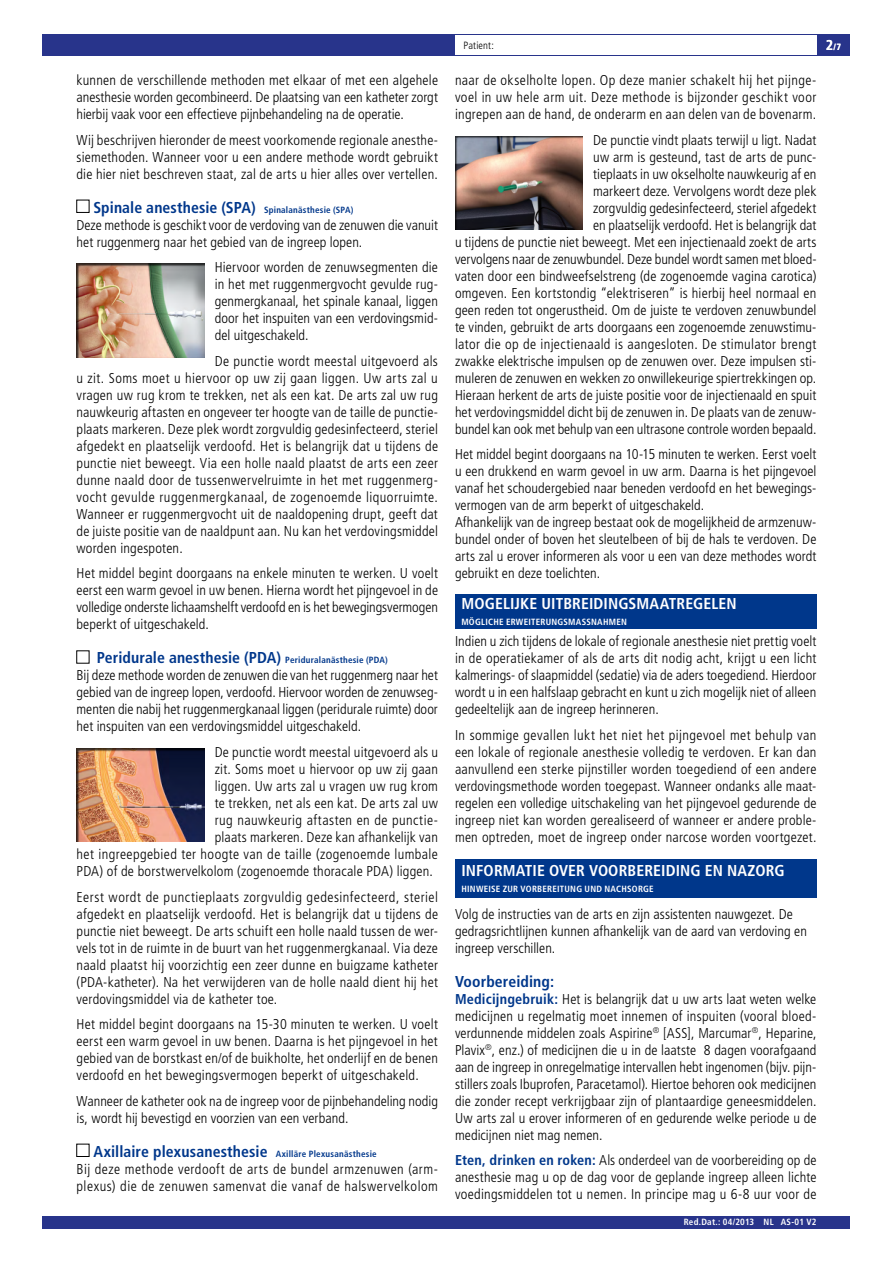
<style>
.page{position:relative;width:893px;height:1263px;background:#fff}
.page>*{position:absolute;margin:0;border:0;box-sizing:border-box;transform-origin:0 0}
.t1{font:700 condensed 15.75px "Frutiger LT Pro";letter-spacing:.005em;color:#00378b}
.t2{font:700 condensed 15.75px "Frutiger LT Pro";letter-spacing:.005em;color:#fff}
.t3{font:300 condensed 14.25px/17px "Frutiger LT Pro";letter-spacing:.005em;color:#000;text-align:justify}
.t4{font:300 condensed 14.25px/17px "Frutiger LT Pro";letter-spacing:.035em;color:#000}
.t5{font:300 condensed 14.25px "Frutiger LT Pro";letter-spacing:.03em;color:#000}
.t6{font:300 condensed 10.5px "Frutiger LT Pro";letter-spacing:.015em;color:#000}
.t7{font:700 condensed 9px "Frutiger LT Pro";letter-spacing:.025em;color:#fff}
.s1{font-size:9px}
.s2{font-size:14.25px}
.s3{font-weight:700;color:#00378b}
</style>
<div class="page">
<div style="left:43px;top:1216px;width:807px;height:13px;background:#28348b"></div>
<div style="left:43px;top:34px;width:807px;height:21px;background:#28348b"></div>
<div style="left:455px;top:35px;width:361px;height:19px;background:#fff"></div>
<div style="left:77px;top:200px;width:12px;height:13px;border:1px solid #000"></div>
<div style="left:76px;top:255px;width:129px;height:103px;background:#000;opacity:.75"></div>
<div style="left:76px;top:739px;width:129px;height:104px;background:#000;opacity:.75"></div>
<div style="left:77px;top:1144px;width:12px;height:13px;border:1px solid #000"></div>
<div style="left:454px;top:127px;width:129px;height:103px;background:#000;opacity:.75"></div>
<div style="left:455px;top:594px;width:361px;height:34px;background:#00378b"></div>
<div style="left:455px;top:859px;width:361px;height:38px;background:#00378b"></div>
<p class="t3" style="left:77px;top:72px;width:363px">kunnen de verschillende methoden met elkaar of met een algehele anesthesie worden gecombineerd. De plaatsing van een katheter zorgt hierbij vaak voor een effectieve pijnbehandeling na de operatie.</p>
<p class="t3" style="left:77px;top:131px;width:363px">Wij beschrijven hieronder de meest voorkomende regionale anesthe&shy;siemethoden. Wanneer voor u een andere methode wordt gebruikt die hier niet beschreven staat, zal de arts u hier alles over vertellen.</p>
<p class="t1" style="left:93px;top:198px;width:262px">Spinale anesthesie (SPA) <span class="s1">Spinalanästhesie (SPA)</span></p>
<p class="t3" style="left:77px;top:216px;width:363px">Deze methode is geschikt voor de verdoving van de zenuwen die vanuit het ruggenmerg naar het gebied van de ingreep lopen.</p>
<p class="t3" style="left:215px;top:259px;width:225px">Hiervoor worden de zenuwsegmenten die in het met ruggenmergvocht gevulde rug&shy;genmergkanaal, het spinale kanaal, liggen door het inspuiten van een verdovingsmid&shy;del uitgeschakeld.</p>
<p class="t3" style="left:77px;top:352px;width:363px;text-indent:138px">De punctie wordt meestal uitgevoerd als u zit. Soms moet u hiervoor op uw zij gaan liggen. Uw arts zal u vragen uw rug krom te trekken, net als een kat. De arts zal uw rug nauwkeurig aftasten en ongeveer ter hoogte van de taille de punctie&shy;plaats markeren. Deze plek wordt zorgvuldig gedesinfecteerd, steriel afgedekt en plaatselijk verdoofd. Het is belangrijk dat u tijdens de punctie niet beweegt. Via een holle naald plaatst de arts een zeer dunne naald door de tussenwervelruimte in het met ruggenmerg&shy;vocht gevulde ruggenmergkanaal, de zogenoemde liquorruimte.<br>Wanneer er ruggenmergvocht uit de naaldopening drupt, geeft dat de juiste positie van de naaldpunt aan. Nu kan het verdovingsmiddel worden ingespoten.</p>
<p class="t3" style="left:77px;top:565px;width:363px">Het middel begint doorgaans na enkele minuten te werken. U voelt eerst een warm gevoel in uw benen. Hierna wordt het pijngevoel in de volledige onderste lichaamshelft verdoofd en is het bewegingsvermogen beperkt of uitgeschakeld.</p>
<p class="t1" style="left:97px;top:649px;width:293px">Peridurale anesthesie (PDA) <span class="s1">Periduralanästhesie (PDA)</span></p>
<p class="t3" style="left:77px;top:667px;width:363px">Bij deze methode worden de zenuwen die van het ruggenmerg naar het gebied van de ingreep lopen, verdoofd. Hiervoor worden de zenuwseg&shy;menten die nabij het ruggenmergkanaal liggen (peridurale ruimte) door het inspuiten van een verdovingsmiddel uitgeschakeld.</p>
<p class="t3" style="left:215px;top:744px;width:225px">De punctie wordt meestal uitgevoerd als u</p>
<p class="t3" style="left:215px;top:761px;width:225px">zit. Soms moet u hiervoor op uw zij gaan</p>
<p class="t3" style="left:215px;top:778px;width:225px">liggen. Uw arts zal u vragen uw rug krom</p>
<p class="t3" style="left:215px;top:795px;width:225px">te trekken, net als een kat. De arts zal uw</p>
<p class="t5" style="left:215px;top:812px;width:225px">rug nauwkeurig aftasten en de punctie-</p>
<p class="t3" style="left:215px;top:829px;width:225px">plaats markeren. Deze kan afhankelijk van</p>
<p class="t5" style="left:77px;top:846px;width:363px">het ingreepgebied ter hoogte van de taille (zogenoemde lumbale</p>
<p class="t3" style="left:77px;top:863px;width:358px">PDA) of de borstwervelkolom (zogenoemde thoracale PDA) liggen.</p>
<p class="t3" style="left:77px;top:888px;width:363px">Eerst wordt de punctieplaats zorgvuldig gedesinfecteerd, steriel afgedekt en plaatselijk verdoofd. Het is belangrijk dat u tijdens de punctie niet beweegt. De arts schuift een holle naald tussen de wer&shy;vels tot in de ruimte in de buurt van het ruggenmergkanaal. Via deze naald plaatst hij voorzichtig een zeer dunne en buigzame katheter (PDA-katheter). Na het verwijderen van de holle naald dient hij het verdovingsmiddel via de katheter toe.</p>
<p class="t3" style="left:77px;top:1016px;width:363px">Het middel begint doorgaans na 15-30 minuten te werken. U voelt eerst een warm gevoel in uw benen. Daarna is het pijngevoel in het gebied van de borstkast en/of de buikholte, het onderlijf en de benen verdoofd en het bewegingsvermogen beperkt of uitgeschakeld.</p>
<p class="t3" style="left:77px;top:1092px;width:363px">Wanneer de katheter ook na de ingreep voor de pijnbehandeling nodig is, wordt hij bevestigd en voorzien van een verband.</p>
<p class="t1" style="left:93px;top:1142px;width:285px">Axillaire plexusanesthesie <span class="s1">Axilläre Plexusanästhesie</span></p>
<p class="t4" style="left:77px;top:1160px;width:363px">Bij deze methode verdooft de arts de bundel armzenuwen (arm&shy;plexus) die de zenuwen samenvat die vanaf de halswervelkolom</p>
<p class="t6" style="left:463px;top:39px;width:32px">Patient:</p>
<p class="t7" style="left:826px;top:42px;width:17px"><span class="s2">2</span>/7</p>
<p class="t3" style="left:455px;top:72px;width:363px">naar de okselholte lopen. Op deze manier schakelt hij het pijnge&shy;voel in uw hele arm uit. Deze methode is bijzonder geschikt voor ingrepen aan de hand, de onderarm en aan delen van de bovenarm.</p>
<p class="t3" style="left:455px;top:131px;width:363px;text-align:right">De punctie vindt plaats terwijl u ligt. Nadat<br>uw arm is gesteund, tast de arts de punc-<br>tieplaats in uw okselholte nauwkeurig af en<br>markeert deze. Vervolgens wordt deze plek<br>zorgvuldig gedesinfecteerd, steriel afgedekt<br>en plaatselijk verdoofd. Het is belangrijk dat<br>u tijdens de punctie niet beweegt. Met een injectienaald zoekt de arts vervolgens naar de zenuwbundel. Deze bundel wordt samen met bloed&shy;vaten door een bindweefselstreng (de zogenoemde vagina carotica) omgeven. Een kortstondig “elektriseren” is hierbij heel normaal en geen reden tot ongerustheid. Om de juiste te verdoven zenuwbundel te vinden, gebruikt de arts doorgaans een zogenoemde zenuwstimu&shy;lator die op de injectienaald is aangesloten. De stimulator brengt zwakke elektrische impulsen op de zenuwen over. Deze impulsen sti&shy;muleren de zenuwen en wekken zo onwillekeurige spiertrekkingen op.<br>Hieraan herkent de arts de juiste positie voor de injectienaald en spuit het verdovingsmiddel dicht bij de zenuwen in. De plaats van de zenuw&shy;bundel kan ook met behulp van een ultrasone controle worden bepaald.</p>
<p class="t3" style="left:455px;top:446px;width:363px;text-align:left">Het middel begint doorgaans na 10-15 minuten te werken. Eerst voelt u een drukkend en warm gevoel in uw arm. Daarna is het pijngevoel vanaf het schoudergebied naar beneden verdoofd en het bewegings&shy;vermogen van de arm beperkt of uitgeschakeld.<br>Afhankelijk van de ingreep bestaat ook de mogelijkheid de armzenuw&shy;bundel onder of boven het sleutelbeen of bij de hals te verdoven. De arts zal u erover informeren als voor u een van deze methodes wordt gebruikt en deze toelichten.</p>
<p class="t2" style="left:461px;top:594px;width:277px">MOGELIJKE UITBREIDINGSMAATREGELEN</p>
<p class="t7" style="left:461px;top:617px;width:167px">MÖGLICHE ERWEITERUNGSMASSNAHMEN</p>
<p class="t3" style="left:455px;top:633px;width:363px">Indien u zich tijdens de lokale of regionale anesthesie niet prettig voelt in de operatiekamer of als de arts dit nodig acht, krijgt u een licht kalmerings- of slaapmiddel (sedatie) via de aders toegediend. Hierdoor wordt u in een halfslaap gebracht en kunt u zich mogelijk niet of alleen gedeeltelijk aan de ingreep herinneren.</p>
<p class="t3" style="left:455px;top:727px;width:363px">In sommige gevallen lukt het niet het pijngevoel met behulp van een lokale of regionale anesthesie volledig te verdoven. Er kan dan aanvullend een sterke pijnstiller worden toegediend of een andere verdovingsmethode worden toegepast. Wanneer ondanks alle maat&shy;regelen een volledige uitschakeling van het pijngevoel gedurende de ingreep niet kan worden gerealiseerd of wanneer er andere proble&shy;men optreden, moet de ingreep onder narcose worden voortgezet.</p>
<p class="t2" style="left:461px;top:861px;width:325px">INFORMATIE OVER VOORBEREIDING EN NAZORG</p>
<p class="t7" style="left:461px;top:883px;width:194px">HINWEISE ZUR VORBEREITUNG UND NACHSORGE</p>
<p class="t3" style="left:455px;top:905px;width:353px;text-align:left">Volg de instructies van de arts en zijn assistenten nauwgezet. De gedragsrichtlijnen kunnen afhankelijk van de aard van verdoving en ingreep verschillen.</p>
<p class="t1" style="left:455px;top:972px;width:101px">Voorbereiding:</p>
<p class="t3" style="left:455px;top:990px;width:363px"><span class="s3">Medicijngebruik:</span> Het is belangrijk dat u uw arts laat weten welke medicijnen u regelmatig moet innemen of inspuiten (vooral bloed&shy;verdunnende middelen zoals Aspirine<sup>®</sup> [ASS], Marcumar<sup>®</sup>, Heparine, Plavix<sup>®</sup>, enz.) of medicijnen die u in de laatste 8 dagen voorafgaand aan de ingreep in onregelmatige intervallen hebt ingenomen (bijv. pijn&shy;stillers zoals Ibuprofen, Paracetamol). Hiertoe behoren ook medicijnen die zonder recept verkrijgbaar zijn of plantaardige geneesmiddelen.<br>Uw arts zal u erover informeren of en gedurende welke periode u de medicijnen niet mag nemen.</p>
<p class="t3" style="left:455px;top:1152px;width:363px"><span class="s3">Eten, drinken en roken:</span> Als onderdeel van de voorbereiding op de anesthesie mag u op de dag voor de geplande ingreep alleen lichte voedingsmiddelen tot u nemen. In principe mag u 6-8 uur voor de</p>
<p class="t7" style="left:684px;top:1216px;width:134px">Red.Dat.: 04/2013 NL AS-01 V2</p>
</div>
